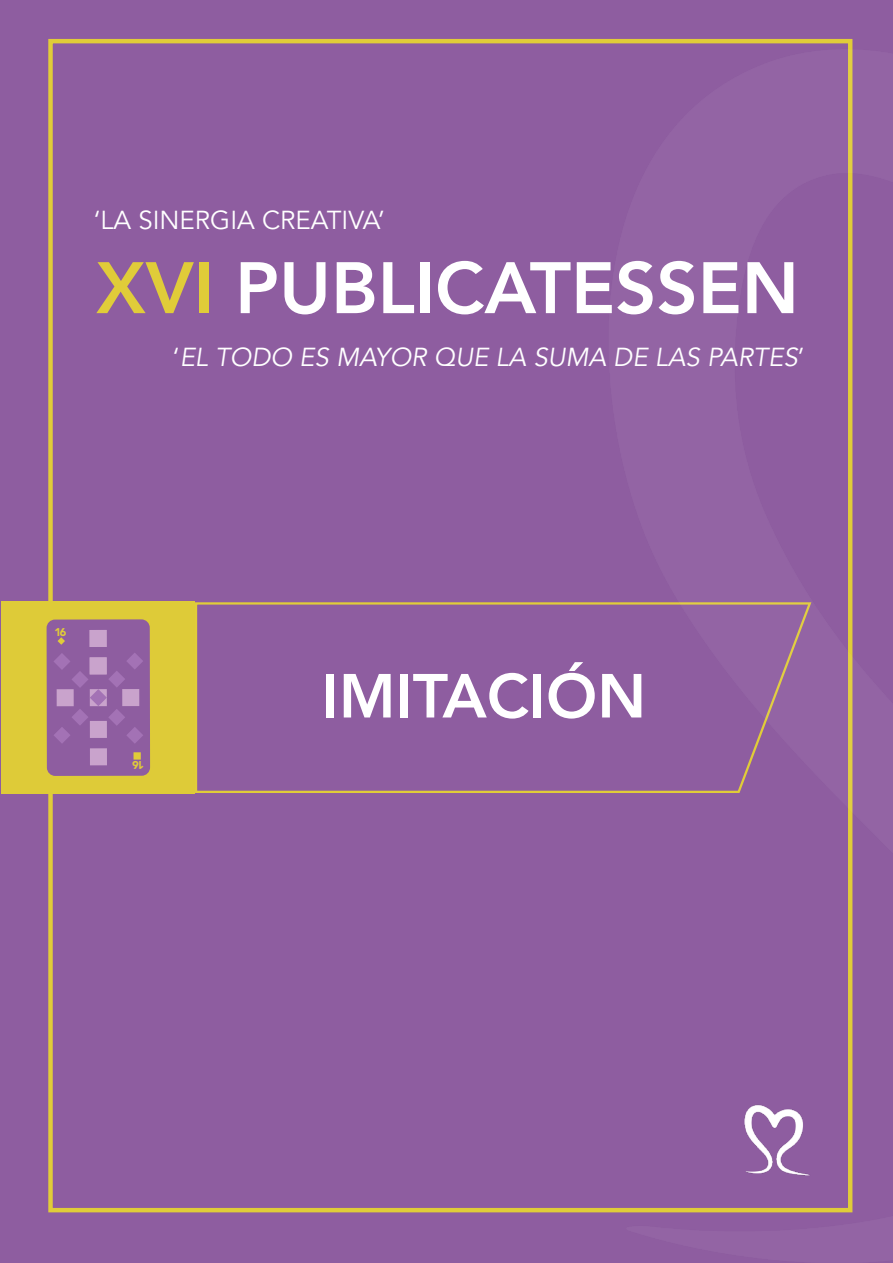
<style>
.page{position:relative;width:893px;height:1263px;background:#8e5da0}
.page>*{position:absolute;margin:0;border:0;box-sizing:border-box;transform-origin:0 0}
.t1{font:800 72px "Avenir LT Std";color:#fff}
.t2{font:800 61.5px "Avenir LT Std";color:#fff}
.t3{font:italic 25.8px "Avenir LT Std";color:#fff}
.t4{font:25.8px "Avenir LT Std";color:#fff}
.t5{font:900 11.1px "Avenir LT Std";color:#e0cc39}
.s1{color:#e0cc39}
.s2{font-style:normal}
</style>
<div class="page">
<svg style="left:48px;top:39px;width:126px;height:1174px"></svg>
<div style="left:1px;top:601px;width:194px;height:193px;background:#decb38"></div>
<div style="left:47px;top:619px;width:103px;height:157px;background:#8e5da0;border-radius:9px"></div>
<div style="left:133px;top:752px;width:8px;height:8px;background:#e0cc39"></div>
<svg style="left:58px;top:637px;width:7px;height:8px"></svg>
<svg style="left:54px;top:653px;width:89px;height:90px"></svg>
<div style="left:90px;top:657px;width:17px;height:17px;background:#c9a3cc"></div>
<div style="left:90px;top:630px;width:17px;height:17px;background:#c9a3cc"></div>
<div style="left:90px;top:748px;width:17px;height:17px;background:#c9a3cc"></div>
<div style="left:90px;top:721px;width:17px;height:17px;background:#c9a3cc"></div>
<img style="left:174px;top:39px;width:679px;height:1174px">
<p class="t4" style="left:94px;top:205px;width:293px">‘LA SINERGIA CREATIVA’</p>
<h1 class="t1" style="left:96px;top:246px;width:704px"><span class="s1">XVI</span> PUBLICATESSEN</h1>
<p class="t3" style="left:173px;top:342px;width:633px"><span class="s2">‘</span>EL TODO ES MAYOR QUE LA SUMA DE LAS PARTES<span class="s2">’</span></p>
<p class="t5" style="left:55px;top:625px;width:13px">16</p>
<p class="t5" style="left:144px;top:771px;width:13px;rotate:180deg">16</p>
<h2 class="t2" style="left:322px;top:660px;width:326px">IMITACIÓN</h2>
</div>
